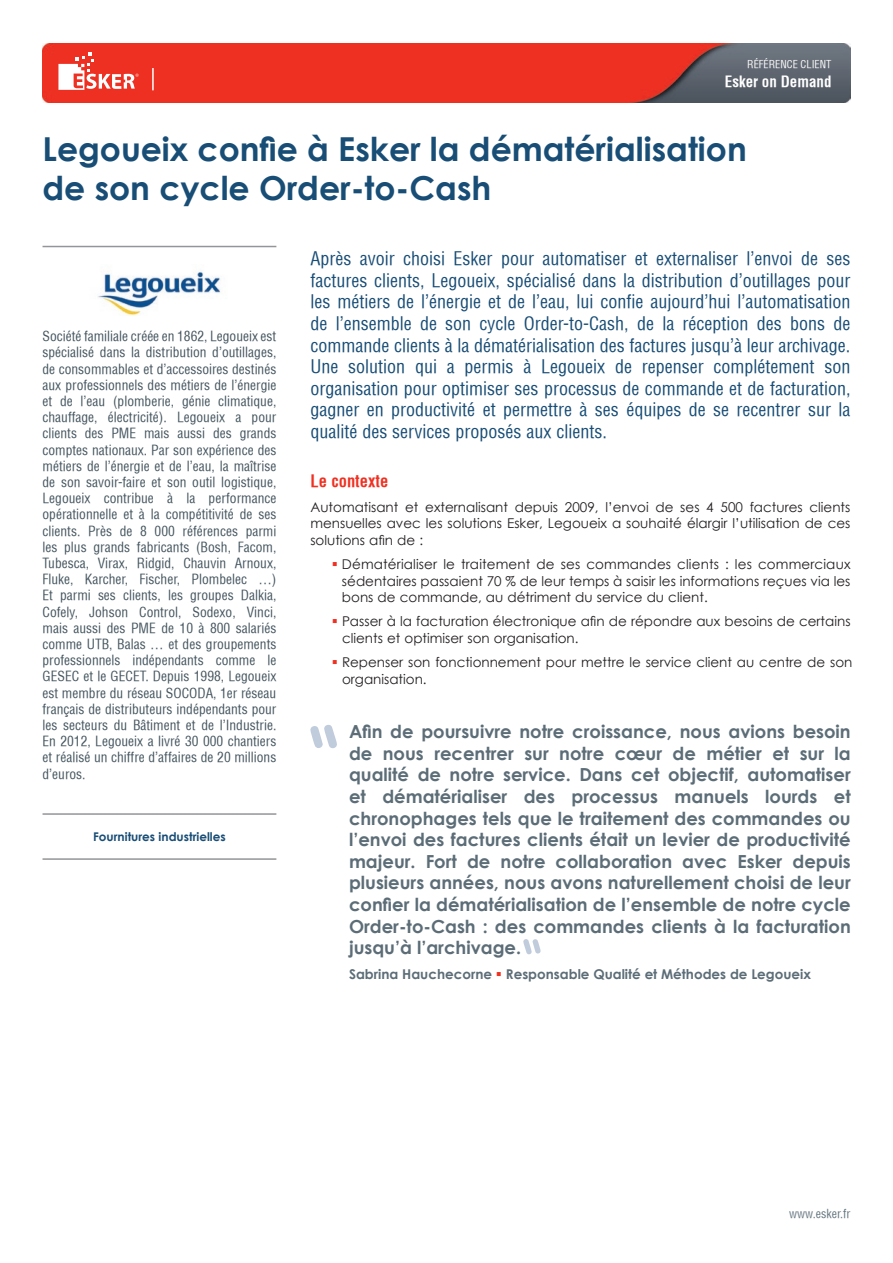
<style>
.page{position:relative;width:893px;height:1263px;background:#fff}
.page>*{position:absolute;margin:0;border:0;box-sizing:border-box;transform-origin:0 0}
.t1{font:700 33px/39.6px "Century Gothic";color:#184d76}
.t2{font:condensed 18px/21.6px "Helvetica";color:#184d76;text-align:justify}
.t3{font:700 18px/21.6px "Century Gothic";color:#5c6d77;text-align:justify}
.t4{font:700 condensed 16.5px "Helvetica";color:#ef3122}
.t5{font:700 condensed 15px "Helvetica";color:#fff}
.t6{font:condensed 13.5px/16.2px "Helvetica";color:#45555f;text-align:justify}
.t7{font:13.5px/16.2px "Century Gothic";color:#231f20;text-align:justify}
.t8{font:700 13.5px "Century Gothic";color:#5c6d77}
.t9{font:700 12px "Century Gothic";color:#184d76}
.t10{font:condensed 12px "Helvetica";color:#64747e}
.t11{font:condensed 10.5px "Helvetica";color:#fff}
.s1{color:#ef3122}
</style>
<div class="page">
<img style="left:43px;top:44px;width:808px;height:59px">
<svg style="left:58px;top:53px;width:81px;height:37px"></svg>
<hr style="left:152px;top:68px;width:2px;height:22px;background:#fff">
<hr style="left:43px;top:246px;width:233px;height:1px;background:#939598">
<img style="left:98px;top:271px;width:123px;height:44px">
<hr style="left:43px;top:813px;width:233px;height:2px;background:#939598">
<hr style="left:43px;top:858px;width:233px;height:2px;background:#939598">
<svg style="left:523px;top:939px;width:18px;height:15px"></svg>
<svg style="left:310px;top:725px;width:27px;height:23px"></svg>
<p class="t11" style="left:747px;top:58px;width:86px">RÉFÉRENCE CLIENT</p>
<p class="t5" style="left:725px;top:72px;width:108px">Esker on Demand</p>
<h1 class="t1" style="left:43px;top:128px;width:706px">Legoueix confie à Esker la dématérialisation de son cycle Order-to-Cash</h1>
<p class="t6" style="left:43px;top:328px;width:235px">Société familiale créée en 1862, Legoueix est spécialisé dans la distribution d’outillages, de consommables et d’accessoires destinés aux professionnels des métiers de l’énergie et de l’eau (plomberie, génie climatique, chauffage, électricité). Legoueix a pour clients des PME mais aussi des grands comptes nationaux. Par son expérience des métiers de l’énergie et de l’eau, la maîtrise de son savoir-faire et son outil logistique, Legoueix contribue à la performance opérationnelle et à la compétitivité de ses clients. Près de 8 000 références parmi les plus grands fabricants (Bosh, Facom, Tubesca, Virax, Ridgid, Chauvin Arnoux, Fluke, Karcher, Fischer, Plombelec …)<br>Et parmi ses clients, les groupes Dalkia, Cofely, Johson Control, Sodexo, Vinci, mais aussi des PME de 10 à 800 salariés comme UTB, Balas … et des groupements professionnels indépendants comme le GESEC et le GECET. Depuis 1998, Legoueix est membre du réseau SOCODA, 1er réseau français de distributeurs indépendants pour les secteurs du Bâtiment et de l’Industrie.<br>En 2012, Legoueix a livré 30 000 chantiers et réalisé un chiffre d’affaires de 20 millions d’euros.</p>
<p class="t9" style="left:93px;top:827px;width:134px">Fournitures industrielles</p>
<p class="t2" style="left:310px;top:248px;width:542px">Après avoir choisi Esker pour automatiser et externaliser l’envoi de ses factures clients, Legoueix, spécialisé dans la distribution d’outillages pour les métiers de l’énergie et de l’eau, lui confie aujourd’hui l’automatisation de l’ensemble de son cycle Order-to-Cash, de la réception des bons de commande clients à la dématérialisation des factures jusqu’à leur archivage.<br>Une solution qui a permis à Legoueix de repenser complétement son organisation pour optimiser ses processus de commande et de facturation, gagner en productivité et permettre à ses équipes de se recentrer sur la qualité des services proposés aux clients.</p>
<p class="t4" style="left:310px;top:471px;width:79px">Le contexte</p>
<p class="t7" style="left:310px;top:499px;width:542px">Automatisant et externalisant depuis 2009, l’envoi de ses 4 500 factures clients mensuelles avec les solutions Esker, Legoueix a souhaité élargir l’utilisation de ces solutions afin de :</p>
<p class="t7" style="left:342px;top:556px;width:510px;text-indent:-10px"><span class="s1">▪</span> Dématérialiser le traitement de ses commandes clients : les commerciaux sédentaires passaient 70 % de leur temps à saisir les informations reçues via les bons de commande, au détriment du service du client.</p>
<p class="t7" style="left:342px;top:613px;width:510px;text-indent:-10px"><span class="s1">▪</span> Passer à la facturation électronique afin de répondre aux besoins de certains clients et optimiser son organisation.</p>
<p class="t7" style="left:342px;top:654px;width:512px;text-indent:-10px"><span class="s1">▪</span> Repenser son fonctionnement pour mettre le service client au centre de son organisation.</p>
<p class="t3" style="left:349px;top:720px;width:503px">Afin de poursuivre notre croissance, nous avions besoin de nous recentrer sur notre cœur de métier et sur la qualité de notre service. Dans cet objectif, automatiser et dématérialiser des processus manuels lourds et chronophages tels que le traitement des commandes ou l’envoi des factures clients était un levier de productivité majeur. Fort de notre collaboration avec Esker depuis plusieurs années, nous avons naturellement choisi de leur confier la dématérialisation de l’ensemble de notre cycle Order-to-Cash : des commandes clients à la facturation jusqu’à l’archivage.</p>
<p class="t8" style="left:349px;top:964px;width:463px">Sabrina Hauchecorne <span class="s1">▪</span> Responsable Qualité et Méthodes de Legoueix</p>
<p class="t10" style="left:789px;top:1206px;width:63px">www.esker.fr</p>
</div>
